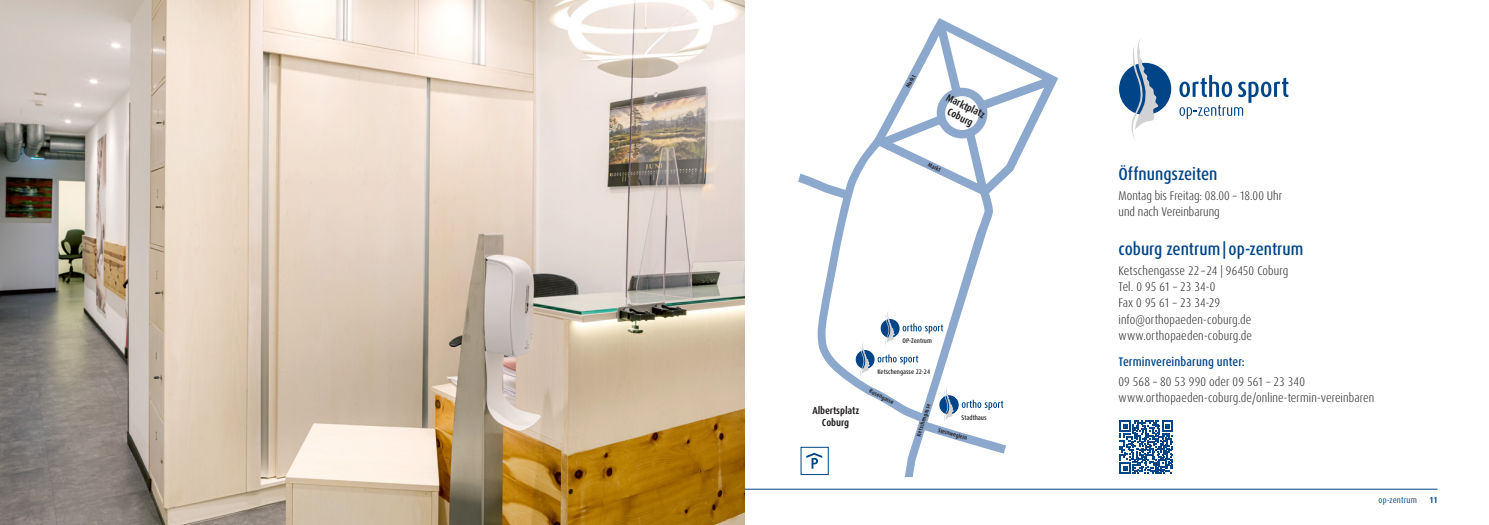
<style>
.page{position:relative;width:1489px;height:525px;background:#fff}
.page>*{position:absolute;margin:0;border:0;box-sizing:border-box;transform-origin:0 0}
.t1{font:500 condensed 17.5px "Dax OT";color:#014588}
.t2{font:300 condensed 12.5px/16.2px "Dax OT";letter-spacing:.005em;color:#231f20}
.t3{font:500 condensed 12.5px "Dax OT";letter-spacing:.01em;color:#014588}
.t4{font:700 condensed 10.25px/12.2px "Dax OT";color:#231f20;text-align:center}
.t5{font:condensed 8.75px "Dax OT";letter-spacing:.02em;color:#014588}
.t6{font:700 condensed 8.75px "Dax OT";color:#014588}
.t7{font:500 condensed 6.75px "Dax OT";color:#231f20}
.t8{font:500 condensed 6.62px "Dax OT";color:#231f20}
.t9{font:700 condensed 6px "Dax OT";color:#231f20}
</style>
<div class="page">
<img style="left:0;top:0;width:744px;height:524px">
<div style="left:1118px;top:63px;width:53px;height:52px;background:#014588;border-radius:50%"></div>
<svg style="left:1127px;top:38px;width:33px;height:101px"></svg>
<svg style="left:1179px;top:75px;width:109px;height:44px"></svg>
<hr style="left:744px;top:488px;width:693px;height:1px;background:#014588">
<svg style="left:798px;top:18px;width:260px;height:460px"></svg>
<div style="left:801px;top:447px;width:27px;height:27px;background:#fff"></div>
<svg style="left:806px;top:452px;width:16px;height:16px"></svg>
<svg style="left:855px;top:350px;width:19px;height:19px"></svg>
<svg style="left:858px;top:340px;width:12px;height:38px"></svg>
<svg style="left:877px;top:354px;width:41px;height:10px"></svg>
<svg style="left:880px;top:319px;width:19px;height:19px"></svg>
<svg style="left:883px;top:309px;width:12px;height:38px"></svg>
<svg style="left:902px;top:323px;width:41px;height:10px"></svg>
<svg style="left:939px;top:395px;width:19px;height:19px"></svg>
<svg style="left:942px;top:385px;width:12px;height:39px"></svg>
<svg style="left:961px;top:399px;width:42px;height:11px"></svg>
<svg style="left:1119px;top:420px;width:53px;height:53px"></svg>
<p class="t9" style="left:904px;top:85px;width:15px;rotate:-59deg">Markt</p>
<p class="t4" style="left:949px;top:91px;width:43px;rotate:26deg">Marktplatz<br>Coburg</p>
<p class="t9" style="left:930px;top:161px;width:15px;rotate:26deg">Markt</p>
<p class="t8" style="left:902px;top:336px;width:31px">OP-Zentrum</p>
<p class="t4" style="left:812px;top:404px;width:48px;rotate:1deg">Albertsplatz<br>Coburg</p>
<p class="t8" style="left:877px;top:367px;width:54px">Ketschengasse 22-24</p>
<p class="t9" style="left:871px;top:387px;width:28px;rotate:26deg">Rosengasse</p>
<p class="t9" style="left:914px;top:434px;width:35px;rotate:-72deg">Ketschengasse</p>
<p class="t7" style="left:961px;top:412px;width:27px">Stadthaus</p>
<p class="t9" style="left:939px;top:426px;width:31px;rotate:16deg">Steinweglein</p>
<h1 class="t1" style="left:1118px;top:162px;width:100px">Öffnungszeiten</h1>
<p class="t2" style="left:1118px;top:187px;width:165px">Montag bis Freitag: 08.00 – 18.00 Uhr und nach Vereinbarung</p>
<h1 class="t1" style="left:1118px;top:238px;width:186px">coburg zentrum| op-zentrum</h1>
<p class="t2" style="left:1118px;top:262px;width:171px">Ketschengasse 22 – 24 | 96450 Coburg<br>Tel. 0 95 61 – 23 34-0<br>Fax 0 95 61 – 23 34-29 info@orthopaeden-coburg.de www.orthopaeden-coburg.de</p>
<p class="t3" style="left:1118px;top:354px;width:128px">Terminvereinbarung unter:</p>
<p class="t2" style="left:1118px;top:373px;width:257px">09 568 – 80 53 990 oder 09 561 – 23 340 www.orthopaeden-coburg.de/online-termin-vereinbaren</p>
<p class="t5" style="left:1378px;top:494px;width:40px">op-zentrum</p>
<p class="t6" style="left:1429px;top:494px;width:10px">11</p>
</div>
